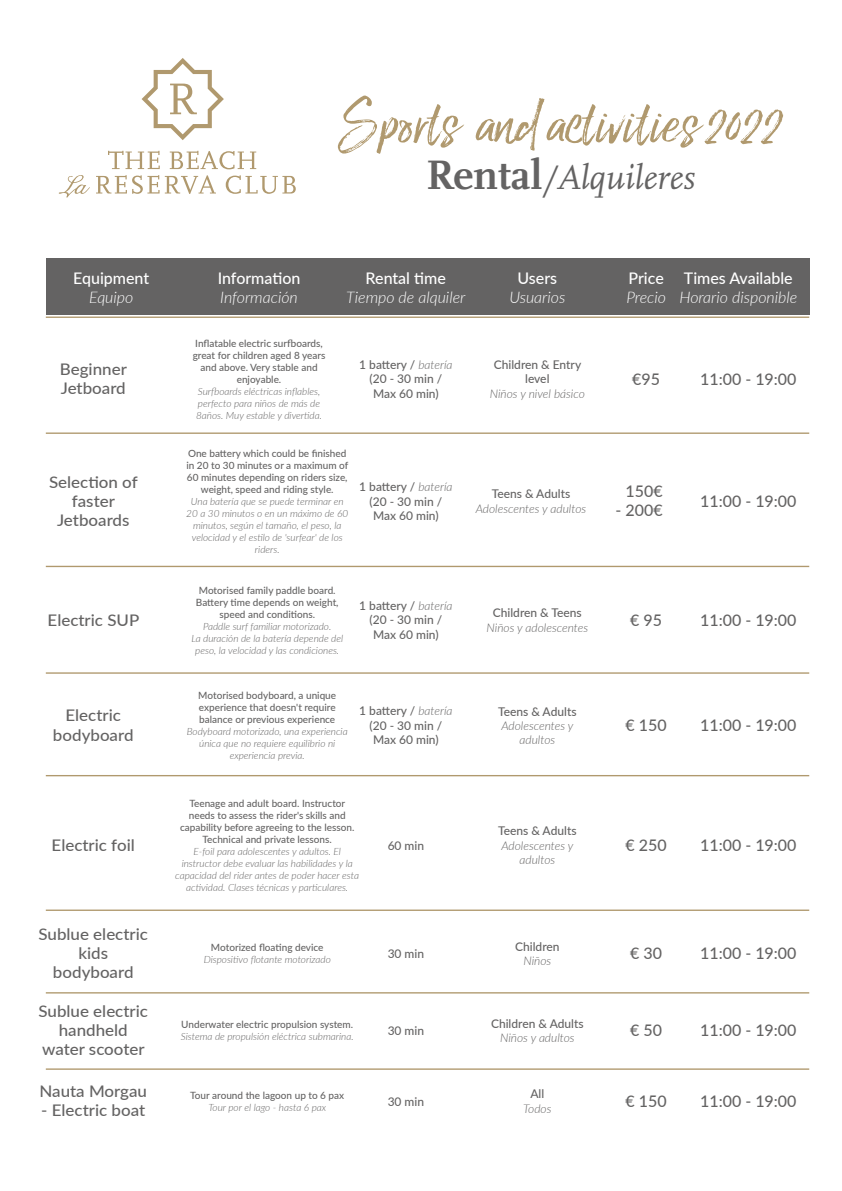
<style>
.page{position:relative;width:842px;height:1191px;background:#fff}
.page>*{position:absolute;margin:0;border:0;box-sizing:border-box;transform-origin:0 0}
.t1{font:67.2px "Lucky Fellas";color:#b0996e}
.t2{font:italic 35.6px "Scala";color:#646363}
.t3{font:500 16px/19.2px "Lato";color:#646363;text-align:center;scale:1.06 1}
.t4{font:500 16px "Lato";color:#646363}
.t5{font:italic 300 16px "Lato";color:#fff}
.t6{font:500 16px "Lato";color:#fff}
.t7{font:500 12px/14.4px "Lato";color:#646363;text-align:center}
.t8{font:italic 300 12px/14.4px "Lato";color:#646363;text-align:center}
.t9{font:italic 300 10px/12px "Lato";color:#646363;text-align:center}
.t10{font:500 10px/12px "Lato";color:#646363;text-align:center}
.s1{font-weight:700;font-style:normal;font-size:43px}
.s2{font-weight:300;font-style:italic}
</style>
<div class="page">
<div style="left:46px;top:258px;width:763px;height:56px;background:#646363"></div>
<hr style="left:46px;top:316px;width:763px;height:2px;background:#b0996e">
<hr style="left:46px;top:432px;width:763px;height:2px;background:#b0996e">
<svg style="left:59px;top:58px;width:237px;height:140px"></svg>
<hr style="left:46px;top:566px;width:763px;height:1px;background:#b0996e">
<hr style="left:46px;top:672px;width:763px;height:1px;background:#b0996e">
<hr style="left:46px;top:775px;width:763px;height:1px;background:#b0996e">
<hr style="left:46px;top:909px;width:763px;height:2px;background:#b0996e">
<hr style="left:46px;top:992px;width:763px;height:1px;background:#b0996e">
<hr style="left:46px;top:1068px;width:763px;height:1px;background:#b0996e">
<h1 class="t1" style="left:338px;top:87px;width:446px">Sports and activities 2022</h1>
<h3 class="t6" style="left:73px;top:266px;width:78px">Equipment</h3>
<h3 class="t5" style="left:89px;top:286px;width:46px">Equipo</h3>
<h3 class="t6" style="left:218px;top:266px;width:84px">Information</h3>
<h3 class="t5" style="left:220px;top:286px;width:79px">Información</h3>
<h2 class="t2" style="left:426px;top:159px;width:270px"><span class="s1">Rental</span>/Alquileres</h2>
<h3 class="t6" style="left:366px;top:266px;width:82px">Rental time</h3>
<h3 class="t5" style="left:346px;top:286px;width:121px">Tiempo de alquiler</h3>
<h3 class="t6" style="left:517px;top:266px;width:41px">Users</h3>
<h3 class="t5" style="left:509px;top:286px;width:58px">Usuarios</h3>
<h3 class="t6" style="left:628px;top:266px;width:37px">Price</h3>
<h3 class="t5" style="left:626px;top:286px;width:41px">Precio</h3>
<h3 class="t6" style="left:684px;top:266px;width:110px">Times Available</h3>
<h3 class="t5" style="left:679px;top:286px;width:119px">Horario disponible</h3>
<p class="t10" style="left:193px;top:337px;width:134px">Inflatable electric surfboards, great for children aged 8 years and above. Very stable and enjoyable.</p>
<p class="t9" style="left:196px;top:385px;width:127px;text-align:left">Surfboards eléctricas inflables, perfecto para niños de más de<br>8años. Muy estable y divertida.</p>
<p class="t7" style="left:359px;top:357px;width:95px">1 battery / <span class="s2">batería </span>(20 - 30 min /<br>Max 60 min)</p>
<p class="t7" style="left:494px;top:357px;width:89px">Children &amp; Entry level</p>
<p class="t8" style="left:490px;top:386px;width:97px">Niños y nivel básico</p>
<h3 class="t3" style="left:60px;top:359px;width:65px;text-align:left">Beginner<br>Jetboard</h3>
<h3 class="t4" style="left:632px;top:367px;width:29px">€95</h3>
<p class="t10" style="left:186px;top:447px;width:163px">One battery which could be finished in 20 to 30 minutes or a maximum of 60 minutes depending on riders size, weight, speed and riding style.</p>
<p class="t9" style="left:186px;top:495px;width:163px">Una batería que se puede terminar en<br>20 a 30 minutos o en un máximo de 60 minutos, según el tamaño, el peso, la velocidad y el estilo de 'surfear' de los riders.</p>
<h3 class="t3" style="left:49px;top:471px;width:85px">Selection of faster<br>Jetboards</h3>
<h3 class="t4" style="left:625px;top:480px;width:39px">150€</h3>
<p class="t7" style="left:359px;top:479px;width:95px">1 battery / <span class="s2">batería </span>(20 - 30 min /<br>Max 60 min)</p>
<p class="t7" style="left:492px;top:486px;width:80px">Teens &amp; Adults</p>
<p class="t8" style="left:476px;top:501px;width:112px">Adolescentes y adultos</p>
<h3 class="t4" style="left:615px;top:499px;width:49px">- 200€</h3>
<h3 class="t4" style="left:700px;top:367px;width:98px">11:00 - 19:00</h3>
<h3 class="t4" style="left:700px;top:489px;width:98px">11:00 - 19:00</h3>
<p class="t10" style="left:196px;top:584px;width:144px">Motorised family paddle board.<br>Battery time depends on weight, speed and conditions.</p>
<p class="t9" style="left:191px;top:620px;width:153px">Paddle surf familiar motorizado.<br>La duración de la batería depende del peso, la velocidad y las condiciones.</p>
<p class="t7" style="left:359px;top:598px;width:95px">1 battery / <span class="s2">batería </span>(20 - 30 min /<br>Max 60 min)</p>
<p class="t7" style="left:493px;top:605px;width:91px">Children &amp; Teens</p>
<p class="t8" style="left:487px;top:619px;width:103px">Niños y adolescentes</p>
<h3 class="t3" style="left:48px;top:609px;width:88px">Electric SUP</h3>
<h3 class="t4" style="left:630px;top:608px;width:33px">€ 95</h3>
<h3 class="t4" style="left:700px;top:608px;width:98px">11:00 - 19:00</h3>
<p class="t10" style="left:198px;top:689px;width:139px;text-align:justify">Motorised bodyboard, a unique experience that doesn't require balance or previous experience</p>
<p class="t9" style="left:187px;top:725px;width:162px">Bodyboard motorizado, una experiencia única que no requiere equilibrio ni experiencia previa.</p>
<p class="t7" style="left:359px;top:703px;width:95px">1 battery / <span class="s2">batería </span>(20 - 30 min /<br>Max 60 min)</p>
<p class="t7" style="left:498px;top:703px;width:80px">Teens &amp; Adults</p>
<p class="t8" style="left:501px;top:718px;width:74px">Adolescentes y adultos</p>
<h3 class="t3" style="left:53px;top:705px;width:78px">Electric bodyboard</h3>
<h3 class="t4" style="left:626px;top:713px;width:43px">€ 150</h3>
<h3 class="t4" style="left:700px;top:713px;width:98px">11:00 - 19:00</h3>
<p class="t10" style="left:180px;top:797px;width:176px">Teenage and adult board. Instructor needs to assess the rider's skills and capability before agreeing to the lesson.<br>Technical and private lessons.</p>
<p class="t9" style="left:175px;top:845px;width:185px">E-foil para adolescentes y adultos. El instructor debe evaluar las habilidades y la capacidad del rider antes de poder hacer esta actividad. Clases técnicas y particulares.</p>
<p class="t7" style="left:498px;top:823px;width:80px">Teens &amp; Adults</p>
<p class="t8" style="left:501px;top:837px;width:74px">Adolescentes y adultos</p>
<h3 class="t3" style="left:52px;top:834px;width:80px">Electric foil</h3>
<p class="t7" style="left:388px;top:837px;width:38px">60 min</p>
<h3 class="t4" style="left:626px;top:833px;width:43px">€ 250</h3>
<h3 class="t4" style="left:700px;top:833px;width:98px">11:00 - 19:00</h3>
<h3 class="t3" style="left:38px;top:924px;width:105px">Sublue electric kids bodyboard</h3>
<h3 class="t3" style="left:38px;top:1000px;width:105px">Sublue electric handheld water scooter</h3>
<h3 class="t3" style="left:39px;top:1081px;width:103px">Nauta Morgau</h3>
<h3 class="t3" style="left:41px;top:1100px;width:100px">- Electric boat</h3>
<p class="t10" style="left:211px;top:941px;width:114px">Motorized floating device</p>
<p class="t9" style="left:204px;top:953px;width:129px">Dispositivo flotante motorizado</p>
<p class="t10" style="left:181px;top:1018px;width:173px">Underwater electric propulsion system.</p>
<p class="t9" style="left:181px;top:1030px;width:174px">Sistema de propulsión eléctrica submarina.</p>
<p class="t10" style="left:190px;top:1089px;width:156px">Tour around the lagoon up to 6 pax</p>
<p class="t9" style="left:208px;top:1101px;width:119px">Tour por el lago - hasta 6 pax</p>
<p class="t7" style="left:515px;top:938px;width:46px">Children</p>
<p class="t8" style="left:523px;top:953px;width:29px">Niños</p>
<p class="t7" style="left:388px;top:946px;width:38px">30 min</p>
<h3 class="t4" style="left:700px;top:941px;width:98px">11:00 - 19:00</h3>
<h3 class="t4" style="left:630px;top:941px;width:33px">€ 30</h3>
<p class="t7" style="left:491px;top:1015px;width:94px">Children &amp; Adults</p>
<p class="t8" style="left:500px;top:1030px;width:76px">Niños y adultos</p>
<p class="t7" style="left:388px;top:1022px;width:38px">30 min</p>
<h3 class="t4" style="left:700px;top:1018px;width:98px">11:00 - 19:00</h3>
<h3 class="t4" style="left:630px;top:1018px;width:33px">€ 50</h3>
<p class="t7" style="left:530px;top:1086px;width:15px">All</p>
<p class="t8" style="left:523px;top:1101px;width:30px">Todos</p>
<p class="t7" style="left:388px;top:1093px;width:38px">30 min</p>
<h3 class="t4" style="left:700px;top:1089px;width:98px">11:00 - 19:00</h3>
<h3 class="t4" style="left:626px;top:1089px;width:43px">€ 150</h3>
</div>
